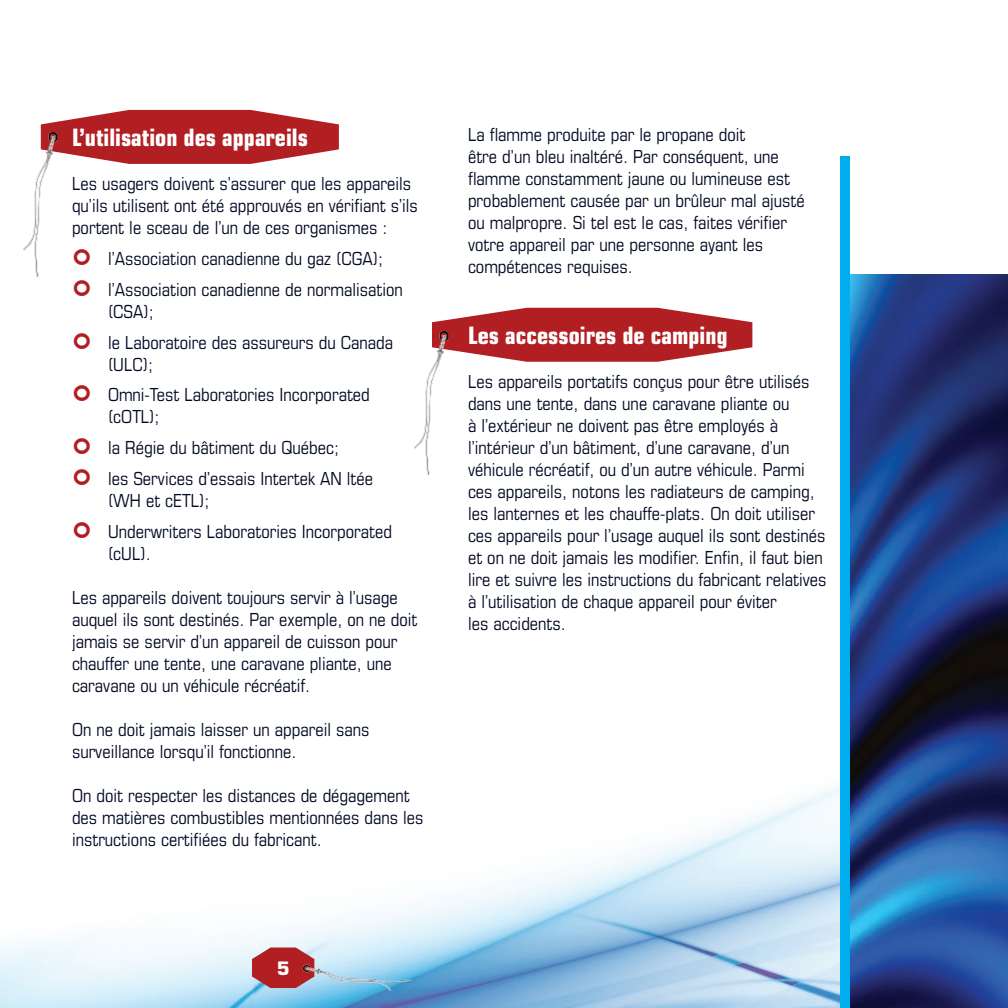
<style>
.page{position:relative;width:1008px;height:1008px;background:#fff}
.page>*{position:absolute;margin:0;border:0;box-sizing:border-box;transform-origin:0 0}
.t1{font:700 condensed 24px "Eurostile";color:#fff}
.t2{font:condensed 18px/22px "Eurostile";color:#000923}
.t3{font:700 18px "Eurostile";color:#fff}
</style>
<div class="page">
<img style="left:0;top:785px;width:840px;height:223px">
<img style="left:850px;top:274px;width:158px;height:734px">
<div style="left:840px;top:156px;width:10px;height:852px;background:#00aeef"></div>
<svg style="left:40px;top:109px;width:299px;height:55px;background:#be4347"></svg>
<img style="left:23px;top:129px;width:46px;height:148px">
<svg style="left:432px;top:307px;width:321px;height:55px;background:#be4346"></svg>
<img style="left:414px;top:327px;width:47px;height:148px">
<svg style="left:250px;top:944px;width:67px;height:46px;background:#ba5c63"></svg>
<img style="left:300px;top:956px;width:113px;height:43px">
<h1 class="t1" style="left:72px;top:123px;width:237px">L’utilisation des appareils</h1>
<p class="t2" style="left:72px;top:172px;width:347px">Les usagers doivent s’assurer que les appareils qu’ils utilisent ont été approuvés en vérifiant s’ils portent le sceau de l’un de ces organismes :</p>
<p class="t2" style="left:108px;top:242px;width:296px;line-height:31px">l’Association canadienne du gaz (CGA); l’Association canadienne de normalisation</p>
<p class="t2" style="left:108px;top:295px;width:287px;line-height:31px">(CSA);<br>le Laboratoire des assureurs du Canada</p>
<p class="t2" style="left:108px;top:348px;width:263px;line-height:31px">(ULC);<br>Omni-Test Laboratories Incorporated</p>
<p class="t2" style="left:108px;top:401px;width:267px;line-height:31px">(cOTL);<br>la Régie du bâtiment du Québec;<br>les Services d’essais Intertek AN ltée</p>
<p class="t2" style="left:108px;top:485px;width:286px;line-height:31px">(WH et cETL);<br>Underwriters Laboratories Incorporated</p>
<p class="t2" style="left:108px;top:542px;width:44px">(cUL).</p>
<p class="t2" style="left:72px;top:586px;width:347px">Les appareils doivent toujours servir à l’usage auquel ils sont destinés. Par exemple, on ne doit jamais se servir d’un appareil de cuisson pour chauffer une tente, une caravane pliante, une caravane ou un véhicule récréatif.</p>
<p class="t2" style="left:72px;top:718px;width:299px">On ne doit jamais laisser un appareil sans surveillance lorsqu’il fonctionne.</p>
<p class="t2" style="left:72px;top:784px;width:353px">On doit respecter les distances de dégagement des matières combustibles mentionnées dans les instructions certifiées du fabricant.</p>
<p class="t2" style="left:468px;top:123px;width:338px">La flamme produite par le propane doit<br>être d’un bleu inaltéré. Par conséquent, une flamme constamment jaune ou lumineuse est probablement causée par un brûleur mal ajusté ou malpropre. Si tel est le cas, faites vérifier votre appareil par une personne ayant les compétences requises.</p>
<h1 class="t1" style="left:468px;top:321px;width:261px">Les accessoires de camping</h1>
<p class="t2" style="left:468px;top:370px;width:360px">Les appareils portatifs conçus pour être utilisés dans une tente, dans une caravane pliante ou<br>à l’extérieur ne doivent pas être employés à l’intérieur d’un bâtiment, d’une caravane, d’un véhicule récréatif, ou d’un autre véhicule. Parmi ces appareils, notons les radiateurs de camping, les lanternes et les chauffe-plats. On doit utiliser ces appareils pour l’usage auquel ils sont destinés et on ne doit jamais les modifier. Enfin, il faut bien lire et suivre les instructions du fabricant relatives à l’utilisation de chaque appareil pour éviter<br>les accidents.</p>
<p class="t3" style="left:277px;top:957px;width:14px">5</p>
</div>
